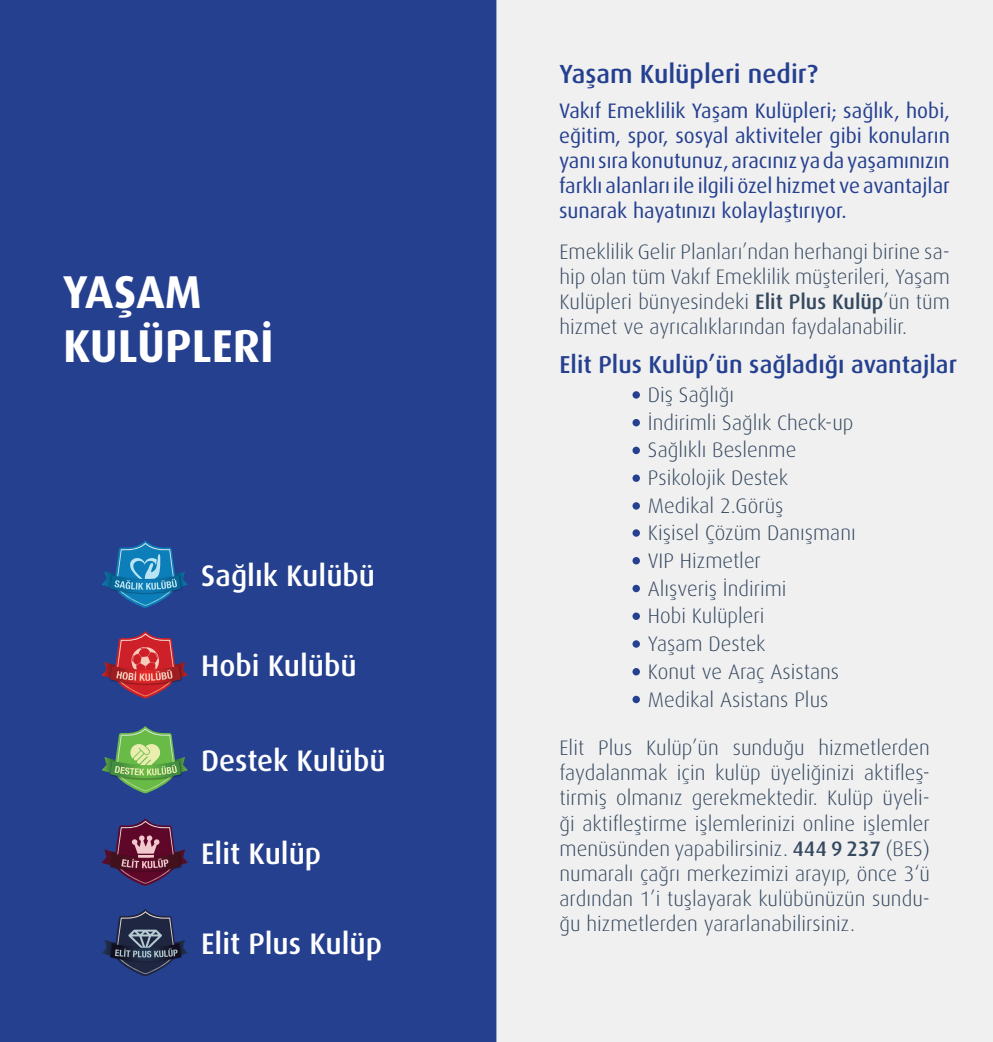
<style>
.page{position:relative;width:993px;height:1042px;background:#fff}
.page>*{position:absolute;margin:0;border:0;box-sizing:border-box;transform-origin:0 0}
.t1{font:700 46.02px/53.9px "Dax Pro";color:#fff}
.t2{font:500 29.75px "Dax Pro";color:#fff}
.t3{font:500 26.25px "Dax Pro";color:#25408f}
.t4{font:500 24.5px "Dax Pro";color:#25408f}
.t5{font:300 21px/27.7px "Dax Pro";color:#36495f;text-align:justify}
.t6{font:21px/25.2px "Dax Pro";color:#25408f;text-align:justify}
.s1{font-weight:500}
</style>
<div class="page">
<div style="left:0;top:0;width:496px;height:1042px;background:#25408f"></div>
<div style="left:496px;top:0;width:496px;height:1042px;background:#f0f0f1"></div>
<div style="left:632px;top:391px;width:7px;height:8px;background:#25408f;border-radius:50%"></div>
<div style="left:632px;top:419px;width:7px;height:7px;background:#25408f;border-radius:50%"></div>
<div style="left:632px;top:447px;width:7px;height:7px;background:#25408f;border-radius:50%"></div>
<div style="left:632px;top:474px;width:7px;height:8px;background:#25408f;border-radius:50%"></div>
<div style="left:632px;top:502px;width:7px;height:8px;background:#25408f;border-radius:50%"></div>
<div style="left:632px;top:529px;width:7px;height:8px;background:#25408f;border-radius:50%"></div>
<div style="left:632px;top:557px;width:7px;height:7px;background:#25408f;border-radius:50%"></div>
<div style="left:632px;top:585px;width:7px;height:7px;background:#25408f;border-radius:50%"></div>
<div style="left:632px;top:612px;width:7px;height:8px;background:#25408f;border-radius:50%"></div>
<div style="left:632px;top:640px;width:7px;height:8px;background:#25408f;border-radius:50%"></div>
<div style="left:632px;top:668px;width:7px;height:7px;background:#25408f;border-radius:50%"></div>
<div style="left:632px;top:696px;width:7px;height:7px;background:#25408f;border-radius:50%"></div>
<svg style="left:102px;top:631px;width:86px;height:67px"></svg>
<svg style="left:102px;top:541px;width:86px;height:67px"></svg>
<svg style="left:102px;top:726px;width:86px;height:67px"></svg>
<svg style="left:102px;top:818px;width:86px;height:68px"></svg>
<svg style="left:138px;top:855px;width:16px;height:4px"></svg>
<svg style="left:102px;top:909px;width:86px;height:67px"></svg>
<h1 class="t1" style="left:63px;top:264px;width:212px">YAŞAM<br>KULÜPLERİ</h1>
<h2 class="t2" style="left:201px;top:556px;width:175px">Sağlık Kulübü</h2>
<h2 class="t2" style="left:201px;top:647px;width:157px">Hobi Kulübü</h2>
<h2 class="t2" style="left:201px;top:742px;width:186px">Destek Kulübü</h2>
<h2 class="t2" style="left:201px;top:834px;width:122px">Elit Kulüp</h2>
<h2 class="t2" style="left:201px;top:925px;width:182px">Elit Plus Kulüp</h2>
<p class="t3" style="left:559px;top:57px;width:260px">Yaşam Kulüpleri nedir?</p>
<p class="t6" style="left:559px;top:97px;width:392px">Vakıf Emeklilik Yaşam Kulüpleri; sağlık, hobi, eğitim, spor, sosyal aktiviteler gibi konuların yanı sıra konutunuz, aracınız ya da yaşamınızın farklı alanları ile ilgili özel hizmet ve avantajlar sunarak hayatınızı kolaylaştırıyor.</p>
<p class="t5" style="left:559px;top:238px;width:392px;line-height:25.2px">Emeklilik Gelir Planları’ndan herhangi birine sa&shy;hip olan tüm Vakıf Emeklilik müşterileri, Yaşam Kulüpleri bünyesindeki <span class="s1">Elit Plus Kulüp</span>’ün tüm hizmet ve ayrıcalıklarından faydalanabilir.</p>
<p class="t4" style="left:559px;top:349px;width:399px">Elit Plus Kulüp’ün sağladığı avantajlar</p>
<p class="t5" style="left:647px;top:380px;width:209px;text-align:left">Diş Sağlığı<br>İndirimli Sağlık Check-up<br>Sağlıklı Beslenme<br>Psikolojik Destek<br>Medikal 2.Görüş<br>Kişisel Çözüm Danışmanı<br>VIP Hizmetler<br>Alışveriş İndirimi<br>Hobi Kulüpleri<br>Yaşam Destek<br>Konut ve Araç Asistans<br>Medikal Asistans Plus</p>
<p class="t5" style="left:559px;top:734px;width:372px;line-height:25.2px">Elit Plus Kulüp’ün sunduğu hizmetlerden faydalanmak için kulüp üyeliğinizi aktifleş&shy;tirmiş olmanız gerekmektedir. Kulüp üyeli&shy;ği aktifleştirme işlemlerinizi online işlemler menüsünden yapabilirsiniz. <span class="s1">444 9 237</span> (BES) numaralı çağrı merkezimizi arayıp, önce 3‘ü ardından 1’i tuşlayarak kulübünüzün sundu&shy;ğu hizmetlerden yararlanabilirsiniz.</p>
</div>
